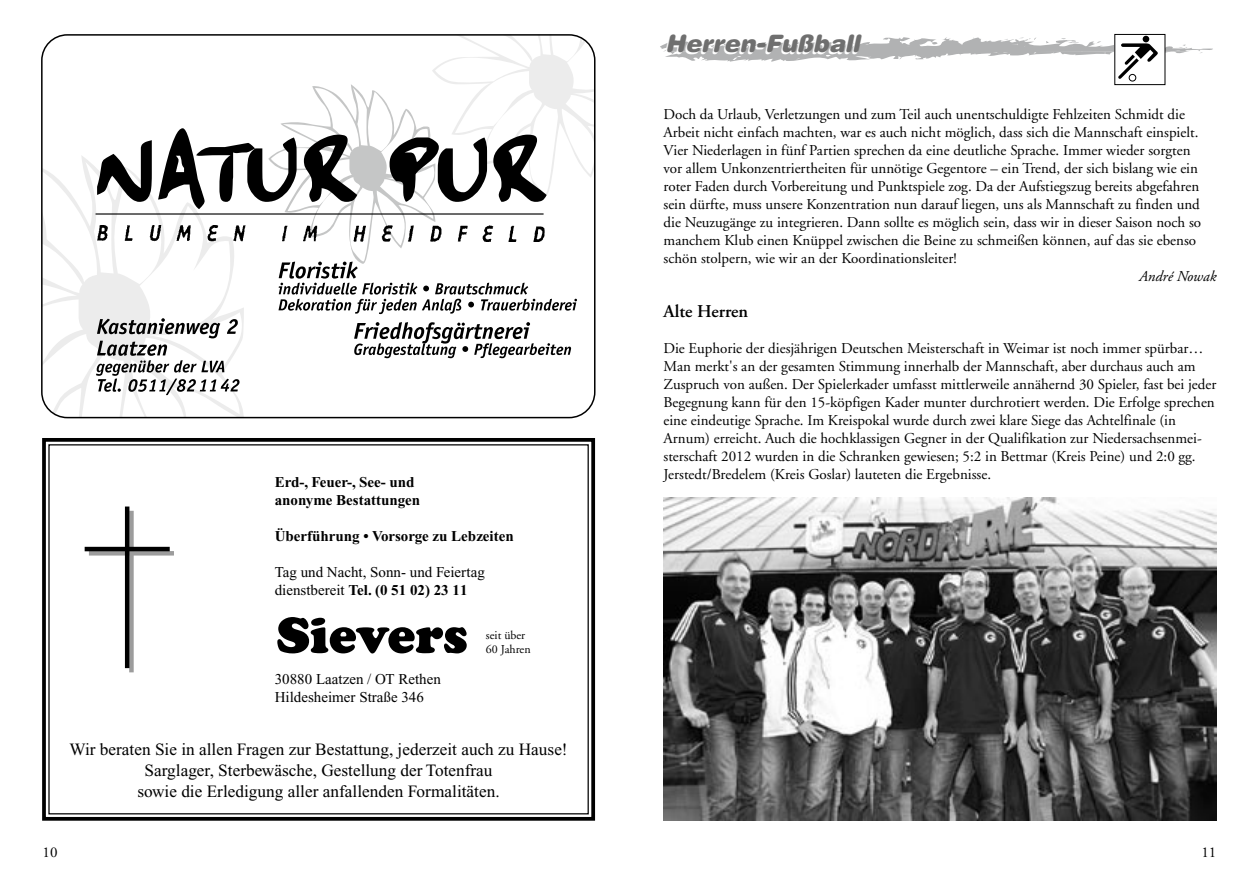
<style>
.page{position:relative;width:1259px;height:893px;background:#fff}
.page>*{position:absolute;margin:0;border:0;box-sizing:border-box;transform-origin:0 0}
.t1{font:900 52.5px "Cooper";letter-spacing:-.005em;color:#000}
.t2{font:italic 900 24px "Helvetica Rounded";color:#6f6f6f}
.t3{font:600 18px "Adobe Garamond";color:#000}
.t4{font:17.25px/21px "Times";color:#000;text-align:center}
.t5{font:15px/18px "Adobe Garamond";color:#000}
.t6{font:15px/18px "Times";color:#000}
.t7{font:700 15px/18px "Times";color:#000}
.t8{font:italic 15px "Adobe Garamond";color:#000}
.t9{font:12px/14.4px "Adobe Garamond";color:#000}
.s1{font-family:"Times New Roman"}
.s2{font-weight:700}
</style>
<div class="page">
<svg style="left:660px;top:35px;width:553px;height:45px"></svg>
<div style="left:1128px;top:74px;width:8px;height:7px;border:1px solid #000;border-radius:50%"></div>
<div style="left:1114px;top:34px;width:51px;height:51px;border:1px solid #000"></div>
<svg style="left:42px;top:156px;width:201px;height:262px"></svg>
<svg style="left:96px;top:35px;width:499px;height:360px"></svg>
<img style="left:98px;top:225px;width:448px;height:16px">
<hr style="left:96px;top:213px;width:447px;height:2px;background:#000">
<svg style="left:42px;top:438px;width:554px;height:383px"></svg>
<hr style="left:125px;top:506px;width:4px;height:162px;background:#000">
<hr style="left:85px;top:547px;width:85px;height:4px;background:#000">
<img style="left:663px;top:497px;width:553px;height:324px">
<p class="t7" style="left:275px;top:473px;width:147px">Erd-, Feuer-, See- und anonyme Bestattungen</p>
<p class="t7" style="left:275px;top:527px;width:240px"><span class="s1">Überführung •</span> Vorsorge zu Lebzeiten</p>
<p class="t6" style="left:275px;top:563px;width:211px">Tag und Nacht, Sonn- und Feiertag dienstbereit <span class="s2">Tel. (0 51 02) 23 11</span></p>
<p class="t9" style="left:486px;top:628px;width:46px">seit über<br>60 Jahren</p>
<h1 class="t1" style="left:276px;top:604px;width:193px">Sievers</h1>
<p class="t6" style="left:275px;top:670px;width:168px">30880 Laatzen / OT Rethen<br>Hildesheimer Straße 346</p>
<p class="t4" style="left:69px;top:738px;width:500px">Wir beraten Sie in allen Fragen zur Bestattung, jederzeit auch zu Hause!<br>Sarglager, Sterbewäsche, Gestellung der Totenfrau<br>sowie die Erledigung aller anfallenden Formalitäten.</p>
<p class="t5" style="left:43px;top:844px;width:16px">10</p>
<h2 class="t2" style="left:665px;top:28px;width:196px">Herren-Fußball</h2>
<p class="t5" style="left:663px;top:106px;width:539px">Doch da Urlaub, Verletzungen und zum Teil auch unentschuldigte Fehlzeiten Schmidt die Arbeit nicht einfach machten, war es auch nicht möglich, dass sich die Mannschaft einspielt.<br>Vier Niederlagen in fünf Partien sprechen da eine deutliche Sprache. Immer wieder sorgten vor allem Unkonzentriertheiten für unnötige Gegentore – ein Trend, der sich bislang wie ein roter Faden durch Vorbereitung und Punktspiele zog. Da der Aufstiegszug bereits abgefahren sein dürfte, muss unsere Konzentration nun darauf liegen, uns als Mannschaft zu finden und die Neuzugänge zu integrieren. Dann sollte es möglich sein, dass wir in dieser Saison noch so manchem Klub einen Knüppel zwischen die Beine zu schmeißen können, auf das sie ebenso schön stolpern, wie wir an der Koordinationsleiter!</p>
<p class="t8" style="left:1139px;top:268px;width:79px">André Nowak</p>
<p class="t3" style="left:663px;top:301px;width:86px">Alte Herren</p>
<p class="t5" style="left:663px;top:340px;width:554px">Die Euphorie der diesjährigen Deutschen Meisterschaft in Weimar ist noch immer spürbar… Man merkt's an der gesamten Stimmung innerhalb der Mannschaft, aber durchaus auch am Zuspruch von außen. Der Spielerkader umfasst mittlerweile annähernd 30 Spieler, fast bei jeder Begegnung kann für den 15-köpfigen Kader munter durchrotiert werden. Die Erfolge sprechen eine eindeutige Sprache. Im Kreispokal wurde durch zwei klare Siege das Achtelfinale (in Arnum) erreicht. Auch die hochklassigen Gegner in der Qualifikation zur Niedersachsenmei&shy;sterschaft 2012 wurden in die Schranken gewiesen; 5:2 in Bettmar (Kreis Peine) und 2:0 gg.<br>Jerstedt/Bredelem (Kreis Goslar) lauteten die Ergebnisse.</p>
<p class="t5" style="left:1201px;top:844px;width:16px">11</p>
</div>
